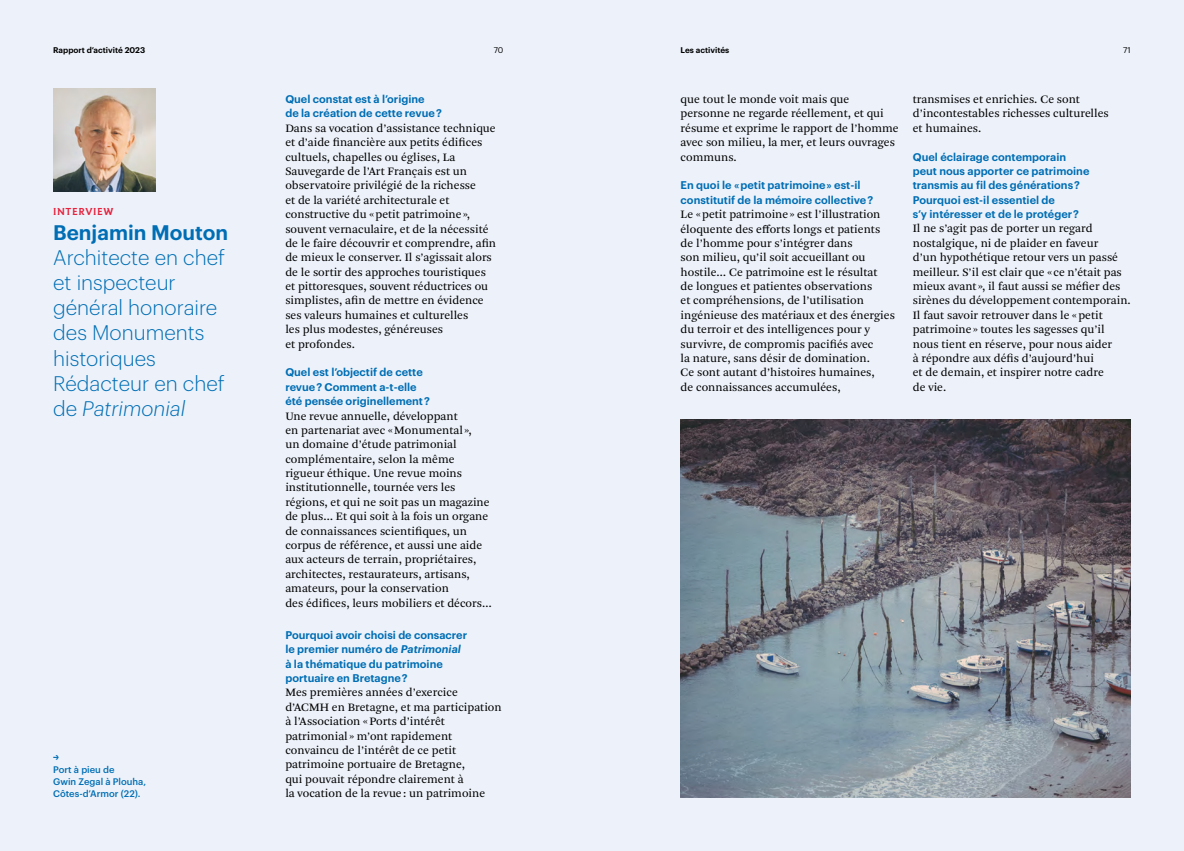
<style>
.page{position:relative;width:1184px;height:851px;background:#fff}
.page>*{position:absolute;margin:0;border:0;box-sizing:border-box;transform-origin:0 0}
.t1{font:300 20.62px/25.1px "Graphik";color:#006eb4}
.t2{font:600 20.62px "Graphik";color:#006eb4}
.t3{font:11.88px/14.4px "Arnhem Pro Blond";color:#000}
.t4{font:600 11px/14.4px "Graphik";color:#006eb4}
.t5{font:500 9.38px/11.9px "Graphik";color:#006eb4}
.t6{font:900 9.38px "Sauvegarde";letter-spacing:.06em;color:#e6223d}
.t7{font:900 9.38px "Sauvegarde";color:#006eb4}
.t8{font:600 8.12px "Graphik";color:#000}
.t9{font:8.12px "Graphik";color:#000}
.s1{font-style:italic}
</style>
<div class="page">
<div style="left:0;top:0;width:1183px;height:850px;background:#edf2fa"></div>
<img style="left:53px;top:89px;width:103px;height:102px">
<img style="left:680px;top:419px;width:450px;height:378px">
<p class="t8" style="left:53px;top:44px;width:94px">Rapport d’activité 2023</p>
<p class="t9" style="left:493px;top:44px;width:11px">70</p>
<p class="t8" style="left:680px;top:44px;width:50px">Les activités</p>
<p class="t9" style="left:1123px;top:44px;width:9px">71</p>
<p class="t6" style="left:53px;top:205px;width:62px">INTERVIEW</p>
<h1 class="t2" style="left:53px;top:216px;width:177px">Benjamin Mouton</h1>
<h1 class="t1" style="left:53px;top:243px;width:173px">Architecte en chef et inspecteur général honoraire des Monuments historiques<br>Rédacteur en chef de <span class="s1">Patrimonial</span></h1>
<p class="t7" style="left:53px;top:752px;width:7px">→</p>
<p class="t5" style="left:53px;top:763px;width:94px">Port à pieu de<br>Gwin Zegal à Plouha,<br>Côtes-d’Armor (22).</p>
<p class="t4" style="left:285px;top:91px;width:158px">Quel constat est à l’origine<br>de la création de cette revue ?</p>
<p class="t3" style="left:285px;top:121px;width:212px">Dans sa vocation d’assistance technique et d’aide financière aux petits édifices cultuels, chapelles ou églises, La Sauvegarde de l’Art Français est un observatoire privilégié de la richesse<br>et de la variété architecturale et constructive du «petit patrimoine », souvent vernaculaire, et de la nécessité de le faire découvrir et comprendre, afin de mieux le conserver. Il s’agissait alors de le sortir des approches touristiques et pittoresques, souvent réductrices ou simplistes, afin de mettre en évidence ses valeurs humaines et culturelles<br>les plus modestes, généreuses<br>et profondes.</p>
<p class="t4" style="left:285px;top:364px;width:146px">Quel est l’objectif de cette revue ? Comment a-t-elle été pensée originellement ?</p>
<p class="t3" style="left:285px;top:408px;width:208px">Une revue annuelle, développant<br>en partenariat avec «Monumental»,<br>un domaine d’étude patrimonial complémentaire, selon la même rigueur éthique. Une revue moins institutionnelle, tournée vers les régions, et qui ne soit pas un magazine de plus… Et qui soit à la fois un organe de connaissances scientifiques, un corpus de référence, et aussi une aide aux acteurs de terrain, propriétaires, architectes, restaurateurs, artisans, amateurs, pour la conservation<br>des édifices, leurs mobiliers et décors…</p>
<p class="t4" style="left:285px;top:626px;width:183px">Pourquoi avoir choisi de consacrer le premier numéro de <span class="s1">Patrimonial </span>à la thématique du patrimoine portuaire en Bretagne ?</p>
<p class="t3" style="left:285px;top:685px;width:218px">Mes premières années d’exercice d’ACMH en Bretagne, et ma participation à l’Association «Ports d’intérêt patrimonial» m’ont rapidement convaincu de l’intérêt de ce petit patrimoine portuaire de Bretagne,<br>qui pouvait répondre clairement à<br>la vocation de la revue : un patrimoine</p>
<p class="t3" style="left:680px;top:92px;width:219px">que tout le monde voit mais que personne ne regarde réellement, et qui résume et exprime le rapport de l’homme avec son milieu, la mer, et leurs ouvrages communs.</p>
<p class="t4" style="left:680px;top:177px;width:194px">En quoi le « petit patrimoine » est-il constitutif de la mémoire collective ?</p>
<p class="t3" style="left:680px;top:207px;width:216px">Le «petit patrimoine » est l’illustration éloquente des efforts longs et patients de l’homme pour s’intégrer dans<br>son milieu, qu’il soit accueillant ou hostile… Ce patrimoine est le résultat<br>de longues et patientes observations<br>et compréhensions, de l’utilisation ingénieuse des matériaux et des énergies du terroir et des intelligences pour y survivre, de compromis pacifiés avec<br>la nature, sans désir de domination.<br>Ce sont autant d’histoires humaines,<br>de connaissances accumulées,</p>
<p class="t3" style="left:912px;top:92px;width:197px">transmises et enrichies. Ce sont d’incontestables richesses culturelles et humaines.</p>
<p class="t4" style="left:912px;top:148px;width:178px">Quel éclairage contemporain peut nous apporter ce patrimoine transmis au fil des générations ?<br>Pourquoi est-il essentiel de<br>s’y intéresser et de le protéger ?</p>
<p class="t3" style="left:912px;top:221px;width:219px">Il ne s’agit pas de porter un regard nostalgique, ni de plaider en faveur<br>d’un hypothétique retour vers un passé meilleur. S’il est clair que « ce n’était pas mieux avant», il faut aussi se méfier des sirènes du développement contemporain.<br>Il faut savoir retrouver dans le «petit patrimoine » toutes les sagesses qu’il nous tient en réserve, pour nous aider<br>à répondre aux défis d’aujourd’hui<br>et de demain, et inspirer notre cadre<br>de vie.</p>
</div>
